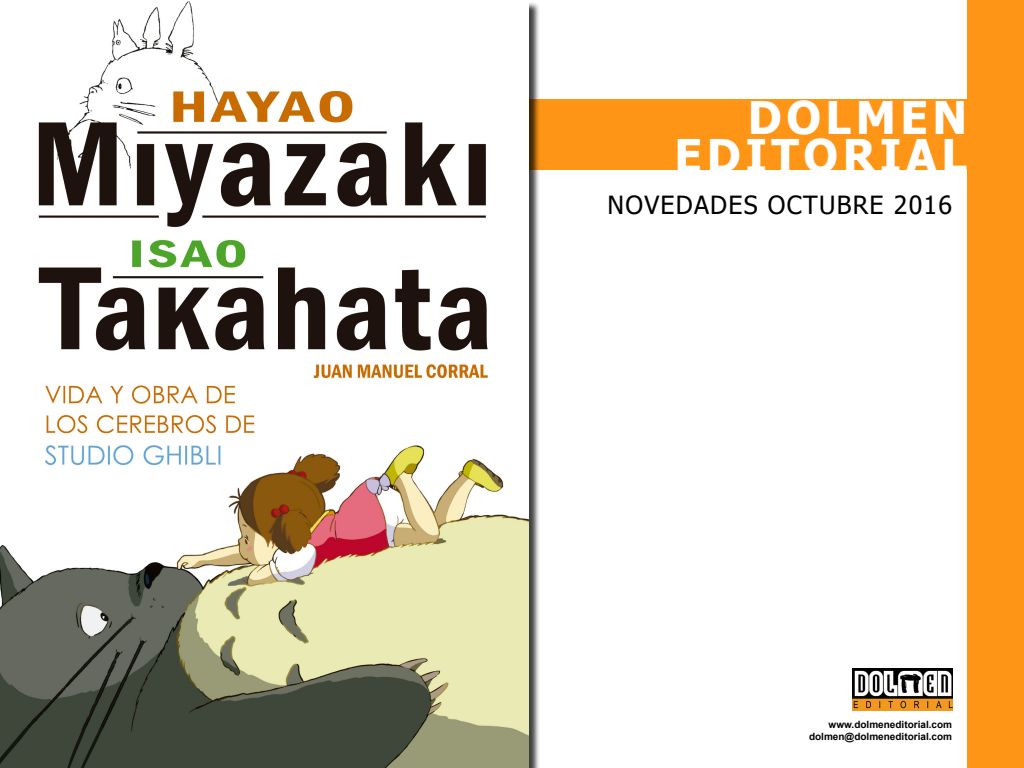
<style>
.page{position:relative;width:1024px;height:768px;background:#fff}
.page>*{position:absolute;margin:0;border:0;box-sizing:border-box;transform-origin:0 0}
.t1{font:700 45px "Tahoma";letter-spacing:.1em;color:#fff}
.t2{font:25px "Tahoma";letter-spacing:.05em;color:#000}
.t3{font:700 10px/12px "Arial";color:#000;text-align:right}
</style>
<div class="page">
<div style="left:471px;top:99px;width:553px;height:71px;background:#ff9516"></div>
<img style="left:853px;top:669px;width:99px;height:41px">
<div style="left:967px;top:0;width:57px;height:768px;background:#ff9516"></div>
<div style="left:2px;top:2px;width:538px;height:766px;background:#000;opacity:.75"></div>
<img style="left:0;top:1px;width:528px;height:767px">
<p class="t1" style="left:748px;top:86px;width:221px">DOLMEN</p>
<p class="t1" style="left:675px;top:124px;width:294px">EDITORIAL</p>
<p class="t2" style="left:608px;top:188px;width:346px">NOVEDADES OCTUBRE 2016</p>
<p class="t3" style="left:809px;top:718px;width:145px">www.dolmeneditorial.com dolmen@dolmeneditorial.com</p>
</div>
